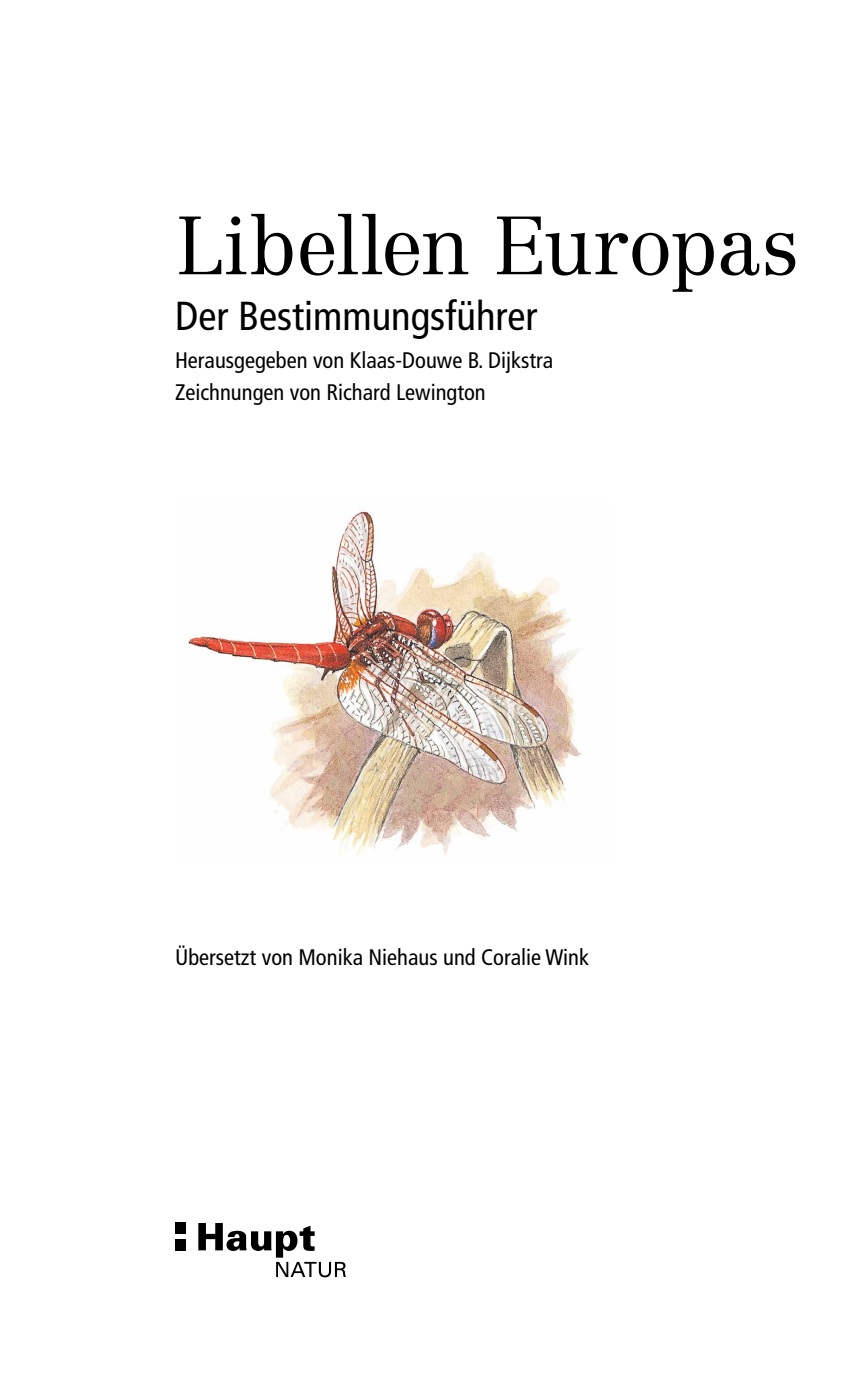
<style>
.page{position:relative;width:862px;height:1378px;background:#fff}
.page>*{position:absolute;margin:0;border:0;box-sizing:border-box;transform-origin:0 0}
.t1{font:300 81px "Centennial";letter-spacing:-.015em;color:#000}
.t2{font:condensed 40.5px "Frutiger";color:#000}
.t3{font:condensed 22.5px/31.5px "Frutiger";color:#000}
</style>
<div class="page">
<img style="left:188px;top:510px;width:393px;height:345px">
<div style="left:175px;top:1223px;width:10px;height:11px;background:#000"></div>
<div style="left:175px;top:1238px;width:10px;height:12px;background:#000"></div>
<svg style="left:198px;top:1223px;width:148px;height:54px"></svg>
<h1 class="t1" style="left:175px;top:198px;width:625px">Libellen Europas</h1>
<h2 class="t2" style="left:175px;top:293px;width:364px">Der Bestimmungsführer</h2>
<p class="t3" style="left:175px;top:345px;width:379px">Herausgegeben von Klaas-Douwe B. Dijkstra<br>Zeichnungen von Richard Lewington</p>
<p class="t3" style="left:175px;top:942px;width:415px">Übersetzt von Monika Niehaus und Coralie Wink</p>
</div>
